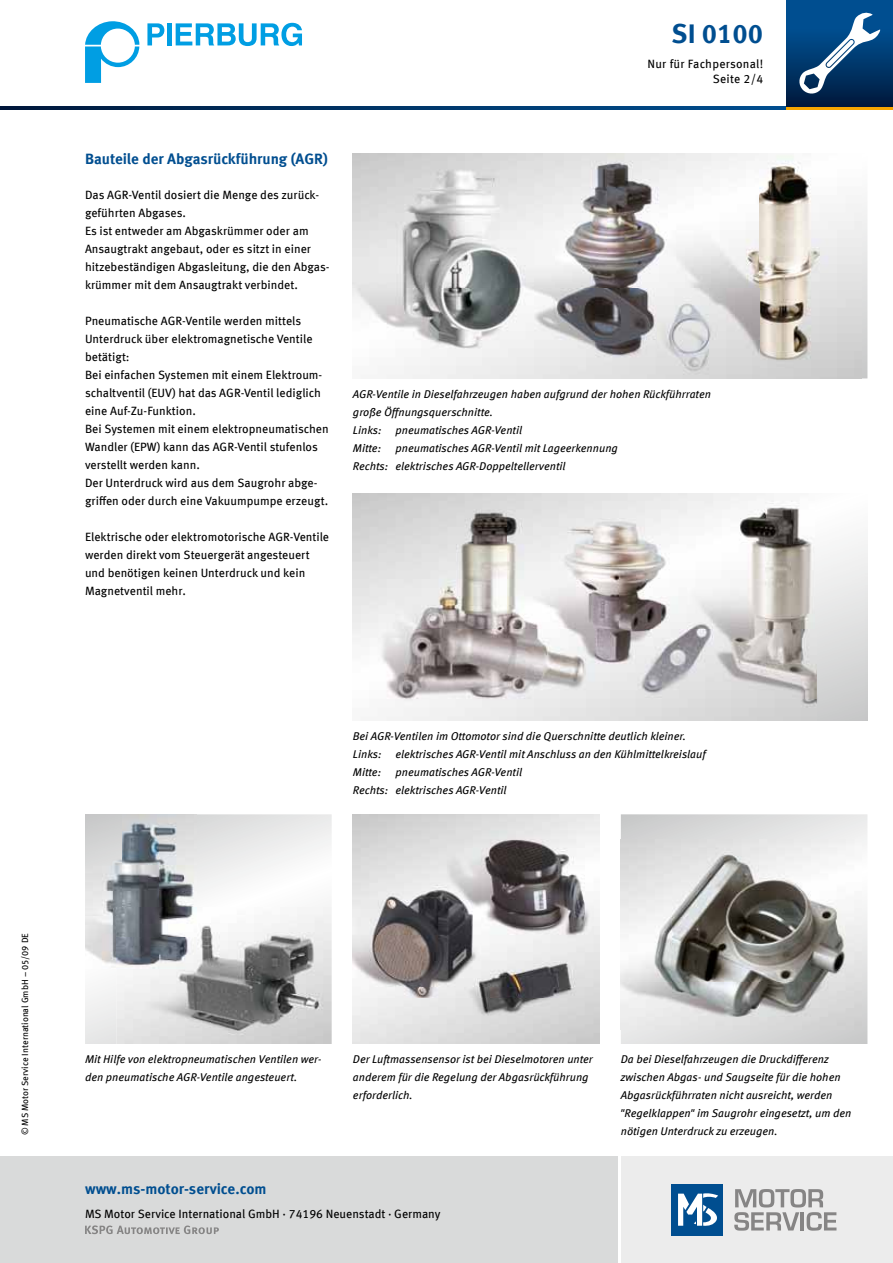
<style>
.page{position:relative;width:893px;height:1263px;background:#fff}
.page>*{position:absolute;margin:0;border:0;box-sizing:border-box;transform-origin:0 0}
.t1{font:700 27px "Meta OFC";color:#004e90}
.t2{font:700 15px "Meta OFC";color:#004e90}
.t3{font:12px/18px "Meta OFC";color:#000}
.t4{font:12px/15px "Meta OFC";letter-spacing:.02em;color:#000;text-align:right}
.t5{font:italic 11.25px/18px "Meta OFC";color:#000}
.t6{font:9px "Meta OFC";color:#000}
</style>
<div class="page">
<svg style="left:85px;top:21px;width:54px;height:62px"></svg>
<svg style="left:147px;top:23px;width:17px;height:22px"></svg>
<div style="left:167px;top:23px;width:5px;height:22px;background:#009ee3"></div>
<svg style="left:176px;top:23px;width:126px;height:23px"></svg>
<svg style="left:0;top:106px;width:787px;height:4px;background:#003466"></svg>
<svg style="left:787px;top:106px;width:106px;height:4px"></svg>
<svg style="left:787px;top:0;width:106px;height:106px;background:#00386e"></svg>
<svg style="left:798px;top:12px;width:82px;height:83px"></svg>
<div style="left:621px;top:1157px;width:272px;height:106px;background:#ececec"></div>
<div style="left:0;top:1157px;width:617px;height:106px;background:#d9dada"></div>
<svg style="left:85px;top:1225px;width:134px;height:9px"></svg>
<div style="left:672px;top:1184px;width:51px;height:51px;background:#004e90"></div>
<svg style="left:678px;top:1193px;width:40px;height:33px"></svg>
<svg style="left:734px;top:1189px;width:102px;height:42px"></svg>
<img style="left:353px;top:153px;width:508px;height:225px">
<img style="left:353px;top:493px;width:514px;height:228px">
<svg style="left:621px;top:814px;width:246px;height:230px;background:#dcdcdd"></svg>
<img style="left:621px;top:839px;width:241px;height:191px">
<img style="left:353px;top:814px;width:247px;height:230px">
<svg style="left:85px;top:814px;width:247px;height:230px"></svg>
<img style="left:85px;top:814px;width:111px;height:51px">
<img style="left:85px;top:865px;width:37px;height:52px">
<img style="left:122px;top:865px;width:74px;height:42px">
<img style="left:85px;top:917px;width:32px;height:51px">
<img style="left:117px;top:907px;width:215px;height:137px">
<img style="left:117px;top:907px;width:79px;height:61px">
<h1 class="t1" style="left:672px;top:16px;width:93px">SI 0100</h1>
<p class="t4" style="left:647px;top:57px;width:117px">Nur für Fachpersonal!<br>Seite 2/4</p>
<h2 class="t2" style="left:85px;top:150px;width:244px">Bauteile der Abgasrückführung (AGR)</h2>
<p class="t3" style="left:85px;top:186px;width:246px">Das AGR-Ventil dosiert die Menge des zurück&shy;geführten Abgases.<br>Es ist entweder am Abgaskrümmer oder am Ansaugtrakt angebaut, oder es sitzt in einer hitzebeständigen Abgasleitung, die den Abgas&shy;krümmer mit dem Ansaugtrakt verbindet.</p>
<p class="t3" style="left:85px;top:312px;width:245px">Pneumatische AGR-Ventile werden mittels Unterdruck über elektromagnetische Ventile betätigt:<br>Bei einfachen Systemen mit einem Elektroum&shy;schaltventil (EUV) hat das AGR-Ventil lediglich eine Auf-Zu-Funktion.<br>Bei Systemen mit einem elektropneumatischen Wandler (EPW) kann das AGR-Ventil stufenlos verstellt werden kann.<br>Der Unterdruck wird aus dem Saugrohr abge&shy;griffen oder durch eine Vakuumpumpe erzeugt.</p>
<p class="t3" style="left:85px;top:528px;width:246px">Elektrische oder elektromotorische AGR-Ventile werden direkt vom Steuergerät angesteuert und benötigen keinen Unterdruck und kein Magnetventil mehr.</p>
<p class="t5" style="left:353px;top:385px;width:360px">AGR-Ventile in Dieselfahrzeugen haben aufgrund der hohen Rückführraten große Öffnungsquerschnitte.<br>Links: pneumatisches AGR-Ventil<br>Mitte:</p>
<p class="t5" style="left:353px;top:439px;width:267px;text-indent:43px">pneumatisches AGR-Ventil mit Lageerkennung<br>Rechts: elektrisches AGR-Doppeltellerventil</p>
<p class="t5" style="left:353px;top:727px;width:354px">Bei AGR-Ventilen im Ottomotor sind die Querschnitte deutlich kleiner.<br>Links: elektrisches AGR-Ventil mit Anschluss an den Kühlmittelkreislauf<br>Mitte:</p>
<p class="t5" style="left:353px;top:763px;width:171px;text-indent:43px">pneumatisches AGR-Ventil<br>Rechts: elektrisches AGR-Ventil</p>
<p class="t6" style="left:19px;top:1135px;width:204px;rotate:-90deg">© MS Motor Service International GmbH – 05/09 DE</p>
<p class="t5" style="left:85px;top:1050px;width:238px">Mit Hilfe von elektropneumatischen Ventilen wer&shy;den pneumatische AGR-Ventile angesteuert.</p>
<p class="t5" style="left:353px;top:1050px;width:242px">Der Luftmassensensor ist bei Dieselmotoren unter anderem für die Regelung der Abgasrückführung erforderlich.</p>
<h2 class="t2" style="left:85px;top:1179px;width:183px">www.ms-motor-service.com</h2>
<p class="t3" style="left:85px;top:1204px;width:357px">MS Motor Service International GmbH · 74196 Neuenstadt · Germany</p>
<p class="t5" style="left:621px;top:1050px;width:232px">Da bei Dieselfahrzeugen die Druckdifferenz zwischen Abgas- und Saugseite für die hohen Abgasrückführraten nicht ausreicht, werden "Regelklappen" im Saugrohr eingesetzt, um den nötigen Unterdruck zu erzeugen.</p>
</div>
